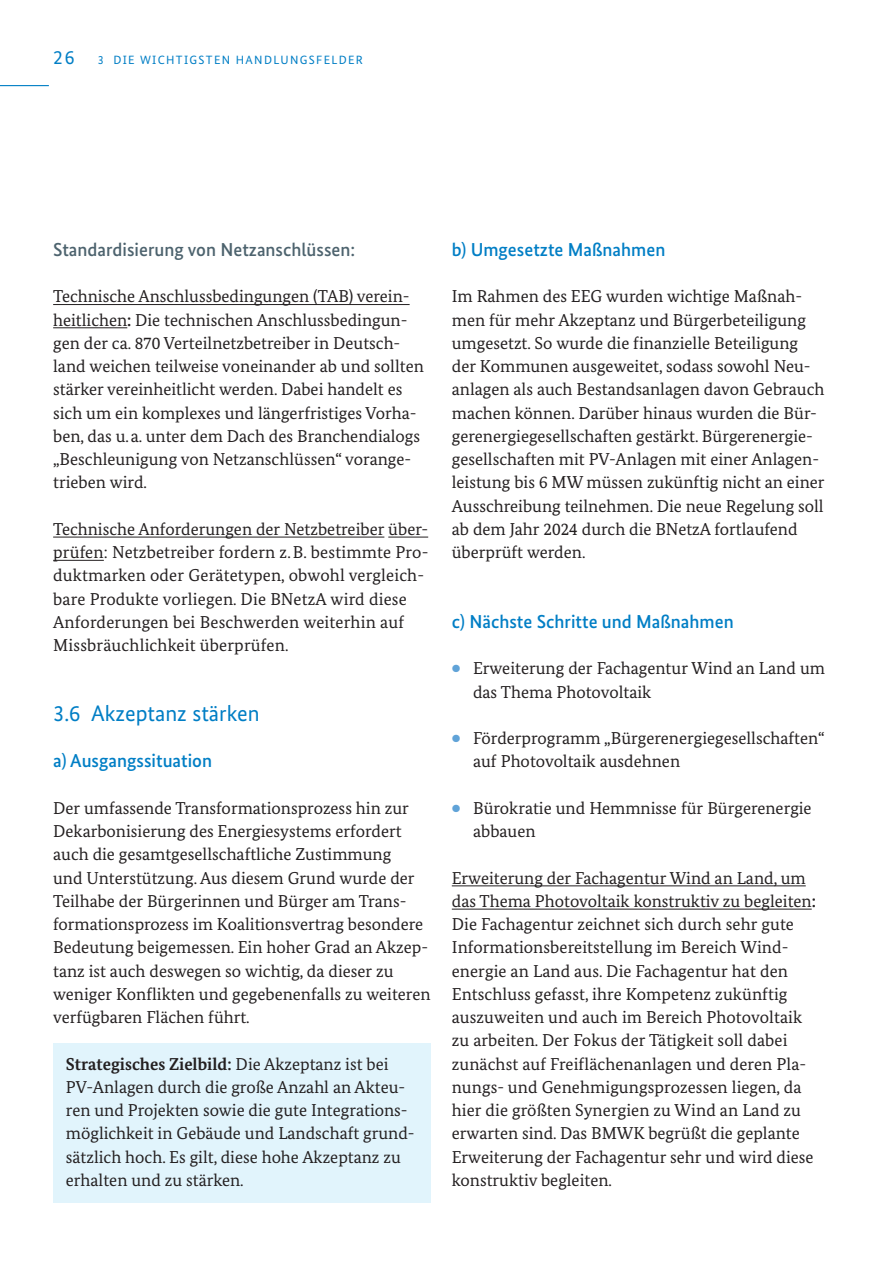
<style>
.page{position:relative;width:893px;height:1263px;background:#fff}
.page>*{position:absolute;margin:0;border:0;box-sizing:border-box;transform-origin:0 0}
.t1{font:22.5px "Bundes Sans";color:#007ec5}
.t2{font:500 18.75px "Bundes Sans";color:#007ec5}
.t3{font:500 18.75px "Bundes Sans";color:#4d636e}
.t4{font:17.25px/23.2px "Bundes Serif";color:#231f20}
.t5{font:12px "Bundes Sans";letter-spacing:.11em;color:#007ec5}
.s1{font-size:19.5px}
.s2{font-weight:700}
.s3{font-family:"European Pi Three";font-size:10.5px;color:#60a3d8}
</style>
<div class="page">
<hr style="left:0;top:85px;width:49px;height:1px;background:#007ec5">
<hr style="left:53px;top:304px;width:357px;height:1px;background:#231f20">
<hr style="left:53px;top:327px;width:74px;height:1px;background:#231f20">
<hr style="left:53px;top:537px;width:331px;height:1px;background:#231f20">
<hr style="left:388px;top:537px;width:40px;height:1px;background:#231f20">
<hr style="left:53px;top:560px;width:51px;height:1px;background:#231f20">
<div style="left:53px;top:1043px;width:378px;height:159px;background:#e1f4fc"></div>
<hr style="left:452px;top:885px;width:354px;height:1px;background:#231f20">
<hr style="left:452px;top:909px;width:360px;height:1px;background:#231f20">
<p class="t5" style="left:53px;top:53px;width:311px"><span class="s1">26</span> 3 DIE WICHTIGSTEN HANDLUNGSFELDER</p>
<p class="t3" style="left:53px;top:239px;width:304px">Standardisierung von Netzanschlüssen:</p>
<p class="t4" style="left:53px;top:285px;width:372px">Technische Anschlussbedingungen (TAB) verein&shy;heitlichen<span class="s2">:</span> Die technischen Anschlussbedingun&shy;gen der ca. 870 Verteilnetzbetreiber in Deutsch&shy;land weichen teilweise voneinander ab und sollten stärker vereinheitlicht werden. Dabei handelt es sich um ein komplexes und längerfristiges Vorha&shy;ben, das u.a. unter dem Dach des Branchendialogs „Beschleunigung von Netzanschlüssen“ vorange&shy;trieben wird.</p>
<p class="t4" style="left:53px;top:517px;width:377px">Technische Anforderungen der Netzbetreiber über&shy;prüfen: Netzbetreiber fordern z.B. bestimmte Pro&shy;duktmarken oder Gerätetypen, obwohl vergleich&shy;bare Produkte vorliegen. Die BNetzA wird diese Anforderungen bei Beschwerden weiterhin auf Missbräuchlichkeit überprüfen.</p>
<h1 class="t1" style="left:53px;top:700px;width:208px">3.6 Akzeptanz stärken</h1>
<p class="t2" style="left:53px;top:750px;width:160px">a) Ausgangssituation</p>
<p class="t4" style="left:53px;top:796px;width:379px">Der umfassende Transformationsprozess hin zur Dekarbonisierung des Energiesystems erfordert auch die gesamtgesellschaftliche Zustimmung<br>und Unterstützung. Aus diesem Grund wurde der Teilhabe der Bürgerinnen und Bürger am Trans&shy;formationsprozess im Koalitionsvertrag besondere Bedeutung beigemessen. Ein hoher Grad an Akzep&shy;tanz ist auch deswegen so wichtig, da dieser zu weniger Konflikten und gegebenenfalls zu weiteren verfügbaren Flächen führt.</p>
<p class="t4" style="left:66px;top:1052px;width:350px"><span class="s2">Strategisches Zielbild:</span> Die Akzeptanz ist bei PV-Anlagen durch die große Anzahl an Akteu&shy;ren und Projekten sowie die gute Integrations&shy;möglichkeit in Gebäude und Landschaft grund&shy;sätzlich hoch. Es gilt, diese hohe Akzeptanz zu erhalten und zu stärken.</p>
<p class="t2" style="left:452px;top:239px;width:215px">b) Umgesetzte Maßnahmen</p>
<p class="t4" style="left:452px;top:285px;width:374px">Im Rahmen des EEG wurden wichtige Maßnah&shy;men für mehr Akzeptanz und Bürgerbeteiligung umgesetzt. So wurde die finanzielle Beteiligung der Kommunen ausgeweitet, sodass sowohl Neu&shy;anlagen als auch Bestandsanlagen davon Gebrauch machen können. Darüber hinaus wurden die Bür&shy;gerenergiegesellschaften gestärkt. Bürgerenergie&shy;gesellschaften mit PV-Anlagen mit einer Anlagen&shy;leistung bis 6 MW müssen zukünftig nicht an einer Ausschreibung teilnehmen. Die neue Regelung soll ab dem Jahr 2024 durch die BNetzA fortlaufend überprüft werden.</p>
<p class="t2" style="left:452px;top:611px;width:283px">c) Nächste Schritte und Maßnahmen</p>
<p class="t4" style="left:473px;top:657px;width:353px;text-indent:-21px"><span class="s3">#</span> Erweiterung der Fachagentur Wind an Land um das Thema Photovoltaik</p>
<p class="t4" style="left:473px;top:726px;width:353px;text-indent:-21px"><span class="s3">#</span> Förderprogramm „Bürgerenergiegesellschaften“ auf Photovoltaik ausdehnen</p>
<p class="t4" style="left:473px;top:796px;width:340px;text-indent:-21px"><span class="s3">#</span> Bürokratie und Hemmnisse für Bürgerenergie abbauen</p>
<p class="t4" style="left:452px;top:866px;width:366px">Erweiterung der Fachagentur Wind an Land, um das Thema Photovoltaik konstruktiv zu begleiten<span class="s2">:<br></span>Die Fachagentur zeichnet sich durch sehr gute Informationsbereitstellung im Bereich Wind&shy;energie an Land aus. Die Fachagentur hat den Entschluss gefasst, ihre Kompetenz zukünftig auszuweiten und auch im Bereich Photovoltaik zu arbeiten. Der Fokus der Tätigkeit soll dabei zunächst auf Freiflächenanlagen und deren Pla&shy;nungs- und Genehmigungsprozessen liegen, da hier die größten Synergien zu Wind an Land zu erwarten sind. Das BMWK begrüßt die geplante Erweiterung der Fachagentur sehr und wird diese konstruktiv begleiten.</p>
</div>
